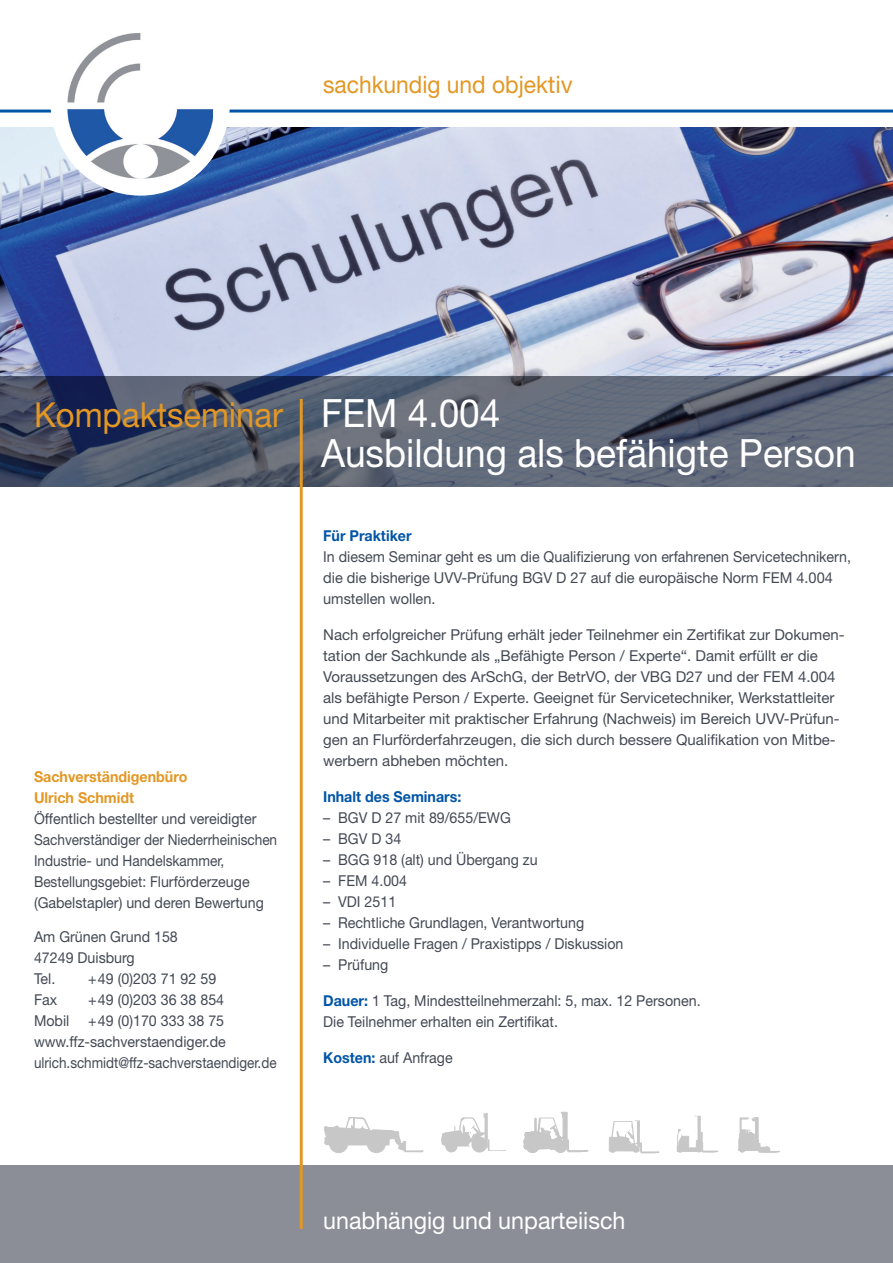
<style>
.page{position:relative;width:893px;height:1263px;background:#fff}
.page>*{position:absolute;margin:0;border:0;box-sizing:border-box;transform-origin:0 0}
.t1{font:39px "Helvetica Neue";color:#fff;scale:.95 1}
.t2{font:34.5px "Helvetica Neue";color:#e39724;scale:.95 1}
.t3{font:24px "Helvetica Neue";color:#fff}
.t4{font:24px "Helvetica Neue";color:#e39724;scale:.95 1}
.t5{font:15px/21px "Helvetica Neue";color:#434954;scale:.95 1}
.t6{font:15px/21px "Helvetica Neue";color:#434954}
.t7{font:700 15px/21px "Helvetica Neue";color:#e39724;scale:.95 1}
.t8{font:700 15px "Helvetica Neue";color:#0154a6;scale:.95 1}
.s1{font-size:39px;color:#fff}
.s2{font-weight:700;color:#0154a6}
</style>
<div class="page">
<img style="left:0;top:128px;width:893px;height:248px">
<div style="left:0;top:1165px;width:893px;height:98px;background:#8b8e97"></div>
<hr style="left:0;top:110px;width:893px;height:3px;background:#0154a6">
<svg style="left:0;top:376px;width:893px;height:111px;background:#555e70"></svg>
<div style="left:50px;top:9px;width:180px;height:187px;background:#fff;border-radius:50%"></div>
<img style="left:67px;top:33px;width:146px;height:146px">
<hr style="left:300px;top:399px;width:3px;height:830px;background:#e39724">
<svg style="left:609px;top:1120px;width:50px;height:33px"></svg>
<svg style="left:677px;top:1116px;width:41px;height:36px"></svg>
<svg style="left:738px;top:1117px;width:42px;height:36px"></svg>
<div style="left:554px;top:1140px;width:13px;height:13px;border:1px solid #231f20;border-radius:50%"></div>
<div style="left:526px;top:1140px;width:13px;height:13px;border:1px solid #231f20;border-radius:50%"></div>
<svg style="left:523px;top:1112px;width:65px;height:40px"></svg>
<div style="left:445px;top:1140px;width:12px;height:12px;background:#c8c7c7;border-radius:50%"></div>
<div style="left:471px;top:1136px;width:16px;height:16px;background:#c8c7c7;border-radius:50%"></div>
<svg style="left:441px;top:1113px;width:66px;height:38px"></svg>
<div style="left:329px;top:1134px;width:19px;height:19px;border:1px solid #231f20;border-radius:50%"></div>
<div style="left:367px;top:1134px;width:19px;height:19px;border:1px solid #231f20;border-radius:50%"></div>
<svg style="left:324px;top:1117px;width:100px;height:35px"></svg>
<h3 class="t4" style="left:323px;top:71px;width:264px">sachkundig und objektiv</h3>
<h2 class="t2" style="left:34px;top:394px;width:492px">Kompaktseminar <span class="s1">FEM 4.004</span></h2>
<h1 class="t1" style="left:321px;top:430px;width:564px">Ausbildung als befähigte Person</h1>
<p class="t7" style="left:34px;top:766px;width:163px">Sachverständigenbüro<br>Ulrich Schmidt</p>
<p class="t5" style="left:34px;top:808px;width:257px">Öffentlich bestellter und vereidigter Sachverständiger der Niederrheinischen Industrie- und Handelskammer, Bestellungsgebiet: Flurförderzeuge (Gabelstapler) und deren Bewertung</p>
<p class="t5" style="left:34px;top:926px;width:153px">Am Grünen Grund 158<br>47249 Duisburg<br>Tel.</p>
<p class="t5" style="left:88px;top:968px;width:137px">+49 (0)203 71 92 59</p>
<p class="t5" style="left:34px;top:989px;width:257px;text-indent:54px">+49 (0)203 36 38 854<br>Mobil +49 (0)170 333 38 75 www.ffz-sachverstaendiger.de ulrich.schmidt@ffz-sachverstaendiger.de</p>
<p class="t5" style="left:34px;top:989px;width:26px">Fax</p>
<p class="t8" style="left:323px;top:526px;width:95px">Für Praktiker</p>
<p class="t5" style="left:323px;top:546px;width:557px">In diesem Seminar geht es um die Qualifizierung von erfahrenen Servicetechnikern, die die bisherige UVV-Prüfung BGV D 27 auf die europäische Norm FEM 4.004 umstellen wollen.</p>
<p class="t6" style="left:323px;top:624px;width:523px">Nach erfolgreicher Prüfung erhält jeder Teilnehmer ein Zertifikat zur Dokumen&shy;tation der Sachkunde als „Befähigte Person / Experte“. Damit erfüllt er die Voraussetzungen des ArSchG, der BetrVO, der VBG D27 und der FEM 4.004 als befähigte Person / Experte. Geeignet für Servicetechniker, Werkstattleiter und Mitarbeiter mit praktischer Erfahrung (Nachweis) im Bereich UVV-Prüfun&shy;gen an Flurförderfahrzeugen, die sich durch bessere Qualifikation von Mitbe&shy;werbern abheben möchten.</p>
<p class="t8" style="left:323px;top:787px;width:147px">Inhalt des Seminars:</p>
<p class="t5" style="left:323px;top:807px;width:199px">– BGV D 27 mit 89/655/EWG</p>
<p class="t5" style="left:323px;top:828px;width:84px">– BGV D 34</p>
<p class="t5" style="left:323px;top:849px;width:227px">– BGG 918 (alt) und Übergang zu</p>
<p class="t5" style="left:323px;top:870px;width:90px">– FEM 4.004</p>
<p class="t5" style="left:323px;top:891px;width:78px">– VDI 2511</p>
<p class="t5" style="left:323px;top:912px;width:276px">– Rechtliche Grundlagen, Verantwortung</p>
<p class="t5" style="left:323px;top:933px;width:318px">– Individuelle Fragen / Praxistipps / Diskussion</p>
<p class="t5" style="left:323px;top:954px;width:70px">– Prüfung</p>
<p class="t5" style="left:323px;top:990px;width:399px"><span class="s2">Dauer:</span> 1 Tag, Mindestteilnehmerzahl: 5, max. 12 Personen.<br>Die Teilnehmer erhalten ein Zertifikat.</p>
<p class="t5" style="left:323px;top:1047px;width:138px"><span class="s2">Kosten:</span> auf Anfrage</p>
<h3 class="t3" style="left:323px;top:1206px;width:304px">unabhängig und unparteiisch</h3>
</div>
